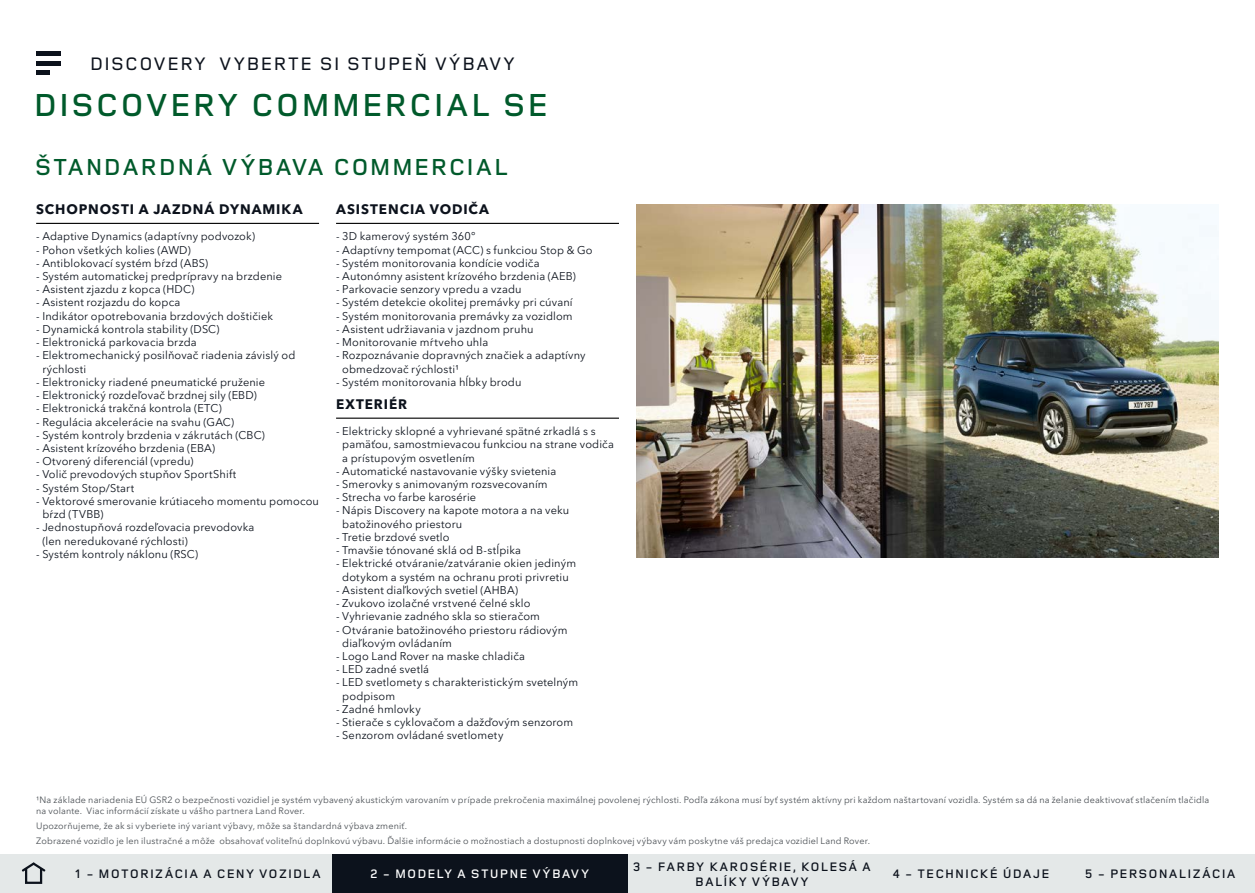
<style>
.page{position:relative;width:1255px;height:893px;background:#fff}
.page>*{position:absolute;margin:0;border:0;box-sizing:border-box;transform-origin:0 0}
.t1{font:600 33px "Land Rover Wide";letter-spacing:-.005em;color:#005a2b}
.t2{font:600 24px "Land Rover Wide";color:#005a2b}
.t3{font:500 18.75px "Land Rover Wide";letter-spacing:.005em;color:#0c121c}
.t4{font:700 13.5px "Avenir Next W1 G";letter-spacing:.065em;color:#0c121c}
.t5{font:600 12.75px/15px "Land Rover Wide";letter-spacing:.025em;color:#0c121c;text-align:center}
.t6{font:600 12.75px "Land Rover Wide";letter-spacing:.025em;color:#fff}
.t7{font:10.95px/13.2px "Avenir Next W1 G";letter-spacing:.015em;color:#0c121c}
.t8{font:9px/10.8px "Avenir Next W1 G";letter-spacing:.02em;color:#4a4f54}
</style>
<div class="page">
<img style="left:636px;top:204px;width:582px;height:353px">
<svg style="left:36px;top:55px;width:24px;height:16px"></svg>
<hr style="left:36px;top:51px;width:24px;height:4px;background:#0c121c">
<hr style="left:36px;top:61px;width:24px;height:4px;background:#0c121c">
<hr style="left:36px;top:71px;width:14px;height:4px;background:#0c121c">
<div style="left:0;top:855px;width:64px;height:38px;background:#e4e8e8"></div>
<svg style="left:21px;top:862px;width:25px;height:11px"></svg>
<div style="left:25px;top:867px;width:17px;height:17px;border:2px solid #0c121c"></div>
<div style="left:64px;top:855px;width:268px;height:38px;background:#e4e8e8"></div>
<div style="left:627px;top:855px;width:249px;height:38px;background:#e4e8e8"></div>
<div style="left:876px;top:855px;width:189px;height:38px;background:#e4e8e8"></div>
<div style="left:1065px;top:855px;width:189px;height:38px;background:#e4e8e8"></div>
<div style="left:332px;top:855px;width:295px;height:38px;background:#0c121c"></div>
<hr style="left:36px;top:223px;width:283px;height:1px;background:#000">
<hr style="left:336px;top:223px;width:283px;height:1px;background:#000">
<hr style="left:336px;top:418px;width:283px;height:1px;background:#000">
<h3 class="t3" style="left:89px;top:50px;width:427px">DISCOVERY VYBERTE SI STUPEŇ VÝBAVY</h3>
<h1 class="t1" style="left:33px;top:82px;width:518px">DISCOVERY COMMERCIAL SE</h1>
<h2 class="t2" style="left:34px;top:150px;width:476px">ŠTANDARDNÁ VÝBAVA COMMERCIAL</h2>
<p class="t4" style="left:36px;top:199px;width:268px">SCHOPNOSTI A JAZDNÁ DYNAMIKA</p>
<p class="t7" style="left:36px;top:229px;width:220px">- Adaptive Dynamics (adaptívny podvozok)</p>
<p class="t7" style="left:36px;top:242px;width:156px">- Pohon všetkých kolies (AWD)</p>
<p class="t7" style="left:36px;top:255px;width:173px">- Antiblokovací systém bŕzd (ABS)</p>
<p class="t7" style="left:36px;top:269px;width:247px">- Systém automatickej predprípravy na brzdenie</p>
<p class="t7" style="left:36px;top:282px;width:160px">- Asistent zjazdu z kopca (HDC)</p>
<p class="t7" style="left:36px;top:295px;width:146px">- Asistent rozjazdu do kopca</p>
<p class="t7" style="left:36px;top:308px;width:238px">- Indikátor opotrebovania brzdových doštičiek</p>
<p class="t7" style="left:36px;top:321px;width:185px">- Dynamická kontrola stability (DSC)</p>
<p class="t7" style="left:36px;top:335px;width:162px">- Elektronická parkovacia brzda</p>
<p class="t7" style="left:42px;top:348px;width:254px;text-indent:-6px">- Elektromechanický posilňovač riadenia závislý od rýchlosti</p>
<p class="t7" style="left:36px;top:374px;width:230px">- Elektronicky riadené pneumatické pruženie</p>
<p class="t7" style="left:36px;top:388px;width:222px">- Elektronický rozdeľovač brzdnej sily (EBD)</p>
<p class="t7" style="left:36px;top:401px;width:187px">- Elektronická trakčná kontrola (ETC)</p>
<p class="t7" style="left:36px;top:414px;width:199px">- Regulácia akcelerácie na svahu (GAC)</p>
<p class="t7" style="left:36px;top:427px;width:230px">- Systém kontroly brzdenia v zákrutách (CBC)</p>
<p class="t7" style="left:36px;top:441px;width:180px">- Asistent krízového brzdenia (EBA)</p>
<p class="t7" style="left:36px;top:454px;width:159px">- Otvorený diferenciál (vpredu)</p>
<p class="t7" style="left:36px;top:467px;width:202px">- Volič prevodových stupňov SportShift</p>
<p class="t7" style="left:36px;top:480px;width:100px">- Systém Stop/Start</p>
<p class="t7" style="left:42px;top:493px;width:278px;text-indent:-6px">- Vektorové smerovanie krútiaceho momentu pomocou bŕzd (TVBB)</p>
<p class="t7" style="left:42px;top:520px;width:214px;text-indent:-6px">- Jednostupňová rozdeľovacia prevodovka (len neredukované rýchlosti)</p>
<p class="t7" style="left:36px;top:546px;width:163px">- Systém kontroly náklonu (RSC)</p>
<p class="t4" style="left:336px;top:199px;width:154px">ASISTENCIA VODIČA</p>
<p class="t7" style="left:336px;top:229px;width:141px">- 3D kamerový systém 360°</p>
<p class="t7" style="left:336px;top:242px;width:258px">- Adaptívny tempomat (ACC) s funkciou Stop &amp; Go</p>
<p class="t7" style="left:336px;top:255px;width:205px">- Systém monitorovania kondície vodiča</p>
<p class="t7" style="left:336px;top:269px;width:241px">- Autonómny asistent krízového brzdenia (AEB)</p>
<p class="t7" style="left:336px;top:282px;width:187px">- Parkovacie senzory vpredu a vzadu</p>
<p class="t7" style="left:336px;top:295px;width:238px">- Systém detekcie okolitej premávky pri cúvaní</p>
<p class="t7" style="left:336px;top:308px;width:238px">- Systém monitorovania premávky za vozidlom</p>
<p class="t7" style="left:336px;top:321px;width:199px">- Asistent udržiavania v jazdnom pruhu</p>
<p class="t7" style="left:336px;top:335px;width:154px">- Monitorovanie mŕtveho uhla</p>
<p class="t7" style="left:342px;top:348px;width:245px;text-indent:-6px">- Rozpoznávanie dopravných značiek a adaptívny obmedzovač rýchlosti1</p>
<p class="t7" style="left:336px;top:374px;width:187px">- Systém monitorovania hĺbky brodu</p>
<p class="t4" style="left:336px;top:394px;width:73px">EXTERIÉR</p>
<p class="t7" style="left:342px;top:424px;width:273px;text-indent:-6px">- Elektricky sklopné a vyhrievané spätné zrkadlá s s pamäťou, samostmievacou funkciou na strane vodiča a prístupovým osvetlením</p>
<p class="t7" style="left:336px;top:463px;width:222px">- Automatické nastavovanie výšky svietenia</p>
<p class="t7" style="left:336px;top:477px;width:213px">- Smerovky s animovaným rozsvecovaním</p>
<p class="t7" style="left:336px;top:490px;width:142px">- Strecha vo farbe karosérie</p>
<p class="t7" style="left:342px;top:503px;width:228px;text-indent:-6px">- Nápis Discovery na kapote motora a na veku batožinového priestoru</p>
<p class="t7" style="left:336px;top:529px;width:115px">- Tretie brzdové svetlo</p>
<p class="t7" style="left:336px;top:543px;width:186px">- Tmavšie tónované sklá od B-stĺpika</p>
<p class="t7" style="left:336px;top:556px;width:241px;text-align:center">- Elektrické otváranie/zatváranie okien jediným dotykom a systém na ochranu proti privretiu</p>
<p class="t7" style="left:336px;top:582px;width:183px">- Asistent diaľkových svetiel (AHBA)</p>
<p class="t7" style="left:336px;top:596px;width:196px">- Zvukovo izolačné vrstvené čelné sklo</p>
<p class="t7" style="left:336px;top:609px;width:205px">- Vyhrievanie zadného skla so stieračom</p>
<p class="t7" style="left:342px;top:622px;width:227px;text-indent:-6px">- Otváranie batožinového priestoru rádiovým diaľkovým ovládaním</p>
<p class="t7" style="left:336px;top:649px;width:191px">- Logo Land Rover na maske chladiča</p>
<p class="t7" style="left:336px;top:662px;width:95px">- LED zadné svetlá</p>
<p class="t7" style="left:342px;top:675px;width:237px;text-indent:-6px">- LED svetlomety s charakteristickým svetelným podpisom</p>
<p class="t7" style="left:336px;top:701px;width:86px">- Zadné hmlovky</p>
<p class="t7" style="left:336px;top:715px;width:239px">- Stierače s cyklovačom a dažďovým senzorom</p>
<p class="t7" style="left:336px;top:728px;width:169px">- Senzorom ovládané svetlomety</p>
<p class="t8" style="left:36px;top:794px;width:1174px">1Na základe nariadenia EÚ GSR2 o bezpečnosti vozidiel je systém vybavený akustickým varovaním v prípade prekročenia maximálnej povolenej rýchlosti. Podľa zákona musí byť systém aktívny pri každom naštartovaní vozidla. Systém sa dá na želanie deaktivovať stlačením tlačidla na volante. Viac informácií získate u vášho partnera Land Rover.</p>
<p class="t8" style="left:36px;top:817px;width:835px;line-height:15px">Upozorňujeme, že ak si vyberiete iný variant výbavy, môže sa štandardná výbava zmeniť.<br>Zobrazené vozidlo je len ilustračné a môže obsahovať voliteľnú doplnkovú výbavu. Ďalšie informácie o možnostiach a dostupnosti doplnkovej výbavy vám poskytne váš predajca vozidiel Land Rover.</p>
<p class="t5" style="left:74px;top:866px;width:248px">1 - MOTORIZÁCIA A CENY VOZIDLA</p>
<p class="t5" style="left:632px;top:858px;width:240px">3 - FARBY KAROSÉRIE, KOLESÁ A<br>BALÍKY VÝBAVY</p>
<p class="t6" style="left:370px;top:865px;width:221px">2 - MODELY A STUPNE VÝBAVY</p>
<p class="t5" style="left:892px;top:866px;width:159px">4 - TECHNICKÉ ÚDAJE</p>
<p class="t5" style="left:1084px;top:866px;width:153px">5 - PERSONALIZÁCIA</p>
</div>
